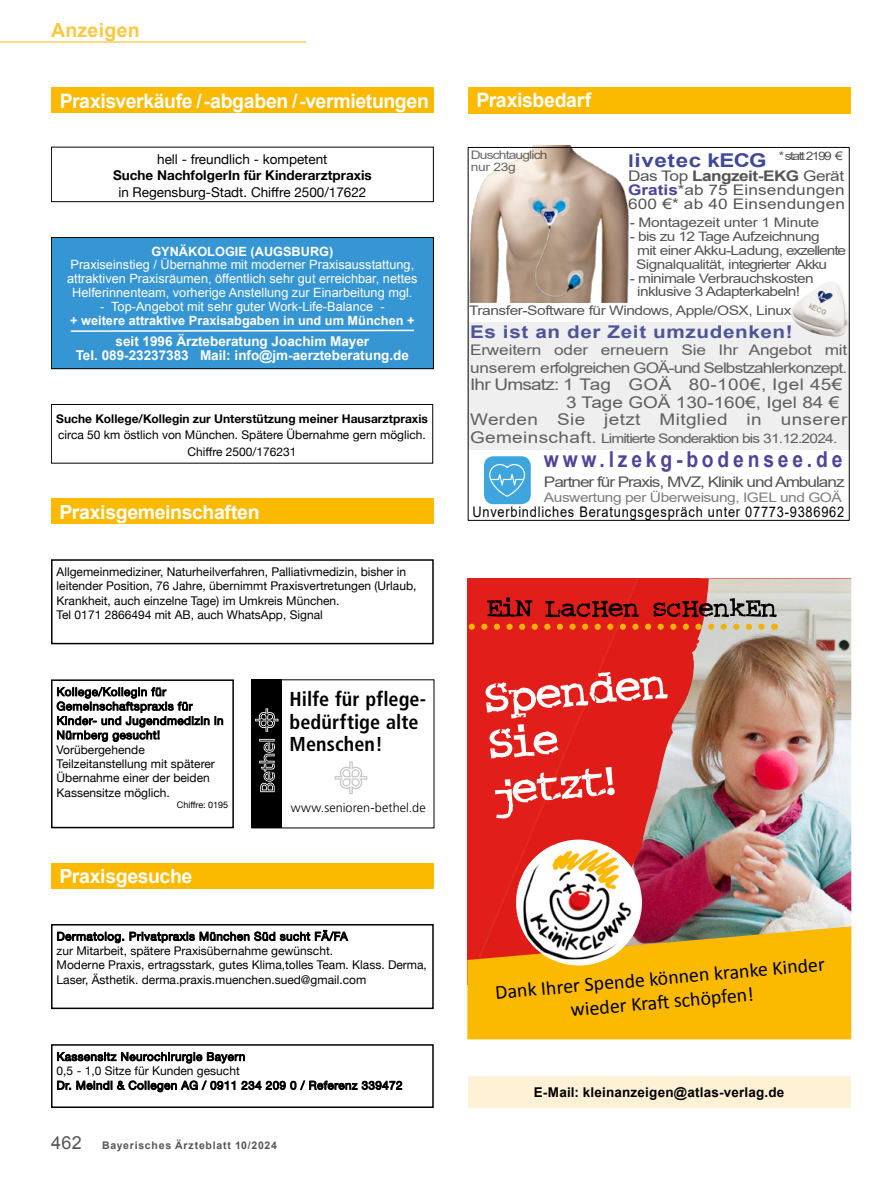
<style>
.page{position:relative;width:893px;height:1191px;background:#fff}
.page>*{position:absolute;margin:0;border:0;box-sizing:border-box;transform-origin:0 0}
.t1{font:52.2px/46px "Crud Font";color:#fff}
.t2{font:700 21.9px "Arial";letter-spacing:.2em;color:#4e4597;scale:.88 1}
.t3{font:700 condensed 20.1px/22.4px "Frutiger";letter-spacing:.005em;color:#000}
.t4{font:19.95px/24px "Calibri";color:#000;text-align:center}
.t5{font:700 19.95px "Arial";letter-spacing:-.02em;color:#fff}
.t6{font:700 condensed 19.95px/22.2px "Frutiger";letter-spacing:.005em;color:#000}
.t7{font:700 19.5px "Arial";letter-spacing:-.02em;color:#fff}
.t8{font:700 19.5px "Arial";letter-spacing:.015em;color:#fdc742}
.t9{font:700 19.05px "Arial";letter-spacing:.03em;color:#3f4899;scale:1.18 1}
.t10{font:700 condensed 18.9px "Frutiger";letter-spacing:.005em;color:#000}
.t11{font:700 17.55px "Arial";letter-spacing:.03em;color:#3f4899;scale:1.18 1}
.t12{font:16.05px "Arial";letter-spacing:.02em;color:rgb(0 0 0/.68);scale:1.18 1}
.t13{font:16.05px "Arial";color:rgb(0 0 0/.68);scale:1.18 1}
.t14{font:14.55px/14px "Arial";letter-spacing:-.01em;color:rgb(0 0 0/.68);scale:1.18 1}
.t15{font:14.55px "Arial";letter-spacing:.06em;color:#000;scale:.88 1}
.t16{font:14.55px "Arial";letter-spacing:-.06em;color:rgb(0 0 0/.68);scale:1.18 1}
.t17{font:700 13.5px/13.8px "Arial";color:#fff;text-align:center}
.t18{font:13.5px "Helvetica Neue";color:#000}
.t19{font:700 13.5px "Helvetica Neue";color:#000}
.t20{font:700 13.5px "Arial";letter-spacing:.015em;color:#000}
.t21{font:13.2px/14px "Arial";letter-spacing:-.04em;color:rgb(0 0 0/.68);scale:1.18 1}
.t22{font:13.2px "Arial";letter-spacing:-.06em;color:rgb(0 0 0/.68);scale:1.18 1}
.t23{font:13.2px "Arial";letter-spacing:-.03em;color:#817b79;scale:1.18 1}
.t24{font:13.2px "Arial";letter-spacing:-.02em;color:rgb(0 0 0/.68);scale:1.18 1}
.t25{font:12.75px/13.8px "Arial";color:#fff;text-align:center}
.t26{font:700 12.75px "Arial";color:#fff}
.t27{font:300 12.6px "Frutiger";letter-spacing:.005em;color:#000}
.t28{font:12px/14.4px "Helvetica Neue";color:#000}
.t29{font:700 12px "Helvetica Neue";color:#000}
.t30{font:11.7px/11.7px "Arial";letter-spacing:-.06em;color:rgb(18 13 7/.62);scale:1.18 1}
.t31{font:11.7px "Arial";letter-spacing:-.11em;color:rgb(0 0 0/.68);scale:1.18 1}
.t32{font:11.55px/14.4px "Helvetica Neue";letter-spacing:.04em;color:#000}
.t33{font:700 10.5px "Arial";letter-spacing:.075em;color:#565655}
.t34{font:9px "Helvetica Neue";color:#000}
.s1{font-weight:400;font-size:18px}
.s2{font-size:17.55px}
.s3{font-weight:700}
.s4{font-weight:700;color:#4e4597}
.s5{font-size:16.05px}
</style>
<div class="page">
<hr style="left:0;top:41px;width:306px;height:2px;background:#fece5f">
<div style="left:51px;top:498px;width:383px;height:26px;background:#fbb900"></div>
<div style="left:51px;top:863px;width:383px;height:26px;background:#fbb900"></div>
<div style="left:51px;top:88px;width:383px;height:25px;background:#fbb900"></div>
<div style="left:468px;top:87px;width:382px;height:26px;background:#fbb900"></div>
<div style="left:51px;top:237px;width:382px;height:132px;background:#3696d3"></div>
<div style="left:51px;top:237px;width:383px;height:132px;border:1px solid #000"></div>
<svg style="left:70px;top:329px;width:344px;height:3px"></svg>
<div style="left:51px;top:147px;width:383px;height:55px;border:1px solid #000"></div>
<div style="left:484px;top:456px;width:47px;height:48px;background:#3ea6dc;border-radius:10px"></div>
<img style="left:467px;top:146px;width:165px;height:156px">
<div style="left:468px;top:322px;width:381px;height:127px;background:#efefef"></div>
<img style="left:791px;top:282px;width:57px;height:55px">
<svg style="left:489px;top:464px;width:36px;height:33px"></svg>
<div style="left:468px;top:147px;width:382px;height:374px;border:1px solid #000"></div>
<div style="left:51px;top:679px;width:183px;height:149px;border:2px solid #000"></div>
<div style="left:51px;top:559px;width:383px;height:85px;border:2px solid #000"></div>
<div style="left:51px;top:924px;width:383px;height:85px;border:2px solid #000"></div>
<div style="left:51px;top:1044px;width:383px;height:64px;border:2px solid #000"></div>
<div style="left:252px;top:679px;width:30px;height:149px;background:#000"></div>
<svg style="left:255px;top:708px;width:113px;height:87px"></svg>
<div style="left:467px;top:578px;width:384px;height:406px;background:#e11e19"></div>
<img style="left:709px;top:578px;width:142px;height:348px">
<img style="left:492px;top:578px;width:217px;height:348px">
<svg style="left:467px;top:926px;width:384px;height:113px;fill:#fbb900"></svg>
<div style="left:516px;top:839px;width:126px;height:126px;background:#fff;border-radius:50%"></div>
<img style="left:523px;top:845px;width:111px;height:114px">
<svg style="left:468px;top:623px;width:293px;height:7px"></svg>
<svg style="left:487px;top:597px;width:290px;height:20px"></svg>
<div style="left:468px;top:1076px;width:382px;height:32px;background:#fff1d6"></div>
<div style="left:51px;top:404px;width:382px;height:59px;border:1px solid #000"></div>
<h3 class="t8" style="left:51px;top:17px;width:90px">Anzeigen</h3>
<h3 class="t5" style="left:60px;top:87px;width:371px">Praxisverkäufe /-abgaben /-vermietungen</h3>
<h3 class="t5" style="left:476px;top:87px;width:116px">Praxisbedarf</h3>
<p class="t18" style="left:157px;top:149px;width:172px">hell - freundlich - kompetent</p>
<p class="t19" style="left:113px;top:165px;width:260px">Suche NachfolgerIn für Kinderarztpraxis</p>
<p class="t18" style="left:118px;top:182px;width:249px">in Regensburg-Stadt. Chiffre 2500/17622</p>
<p class="t26" style="left:151px;top:243px;width:184px">GYNÄKOLOGIE (AUGSBURG)</p>
<p class="t25" style="left:67px;top:258px;width:352px">Praxiseinstieg / Übernahme mit moderner Praxisausstattung, attraktiven Praxisräumen, öffentlich sehr gut erreichbar, nettes<br>Helferinnenteam, vorherige Anstellung zur Einarbeitung mgl.</p>
<p class="t25" style="left:100px;top:300px;width:286px">- Top-Angebot mit sehr guter Work-Life-Balance -</p>
<p class="t26" style="left:70px;top:312px;width:346px">+ weitere attraktive Praxisabgaben in und um München +</p>
<p class="t17" style="left:76px;top:335px;width:335px">seit 1996 Ärzteberatung Joachim Mayer<br>Tel. 089-23237383 Mail: info@jm-aerzteberatung.de</p>
<p class="t29" style="left:56px;top:409px;width:373px">Suche Kollege/Kollegin zur Unterstützung meiner Hausarztpraxis</p>
<p class="t28" style="left:58px;top:427px;width:369px;line-height:16.5px;text-align:center">circa 50 km östlich von München. Spätere Übernahme gern möglich.<br>Chiffre 2500/176231</p>
<h3 class="t7" style="left:60px;top:499px;width:202px">Praxisgemeinschaften</h3>
<p class="t28" style="left:57px;top:565px;width:361px">Allgemeinmediziner, Naturheilverfahren, Palliativmedizin, bisher in leitender Position, 76 Jahre, übernimmt Praxisvertretungen (Urlaub, Krankheit, auch einzelne Tage) im Umkreis München.<br>Tel 0171 2866494 mit AB, auch WhatsApp, Signal</p>
<p class="t32" style="left:57px;top:685px;width:168px">Kollege/Kollegin für<br>Gemeinschaftspraxis für<br>Kinder- und Jugendmedizin in<br>Nürnberg gesucht!</p>
<p class="t28" style="left:57px;top:742px;width:160px">Vorübergehende<br>Teilzeitanstellung mit späterer<br>Übernahme einer der beiden<br>Kassensitze möglich.</p>
<p class="t34" style="left:177px;top:798px;width:53px">Chiffre: 0195</p>
<h3 class="t7" style="left:60px;top:863px;width:134px">Praxisgesuche</h3>
<h3 class="t3" style="left:290px;top:688px;width:138px">Hilfe für pflege&shy;bedürftige alte<br>Menschen!</h3>
<h3 class="t6" style="left:293px;top:707px;width:137px">Hilfe für pflege&shy;bedürftige alte</h3>
<h3 class="t10" style="left:291px;top:731px;width:130px">Hilfe für pflege-</h3>
<p class="t27" style="left:291px;top:801px;width:136px">www.senioren-bethel.de</p>
<p class="t32" style="left:57px;top:929px;width:292px">Dermatolog. Privatpraxis München Süd sucht FÄ/FA</p>
<p class="t28" style="left:57px;top:944px;width:372px">zur Mitarbeit, spätere Praxisübernahme gewünscht.<br>Moderne Praxis, ertragsstark, gutes Klima,tolles Team. Klass. Derma,<br>Laser, Ästhetik. derma.praxis.muenchen.sued@gmail.com</p>
<p class="t32" style="left:57px;top:1050px;width:190px">Kassensitz Neurochirurgie Bayern</p>
<p class="t28" style="left:57px;top:1064px;width:185px">0,5 - 1,0 Sitze für Kunden gesucht</p>
<p class="t32" style="left:57px;top:1078px;width:347px">Dr. Meindl &amp; Collegen AG / 0911 234 209 0 / Referenz 339472</p>
<p class="t33" style="left:51px;top:1138px;width:228px"><span class="s1">462</span> Bayerisches Ärzteblatt 10/2024</p>
<p class="t30" style="left:471px;top:149px;width:67px">Duschtauglich nur 23g</p>
<p class="t31" style="left:779px;top:147px;width:56px">* statt2199 €</p>
<h3 class="t9" style="left:628px;top:147px;width:119px"><span class="s2">l</span>ivetec kECG</h3>
<p class="t14" style="left:628px;top:169px;width:185px;text-align:justify">Das Top <span class="s3">Langzeit-EKG</span> Gerät <span class="s4">Gratis</span>*ab 75 Einsendungen 600 €* ab 40 Einsendungen</p>
<p class="t24" style="left:630px;top:213px;width:162px">- Montagezeit unter 1 Minute</p>
<p class="t21" style="left:636px;top:229px;width:179px;text-indent:-6px">- bis zu 12 Tage Aufzeichnung<br>mit einer Akku-Ladung, exzellente<br>Signalqualität, integrierter Akku</p>
<p class="t21" style="left:630px;top:271px;width:158px;text-align:center">- minimale Verbrauchskosten inklusive 3 Adapterkabeln!</p>
<p class="t21" style="left:469px;top:303px;width:275px">Transfer-Software für Windows, Apple/OSX, Linux</p>
<h3 class="t11" style="left:470px;top:319px;width:275px">Es ist an der Zeit umzudenken!</h3>
<p class="t14" style="left:470px;top:341px;width:321px;line-height:17.5px">Erweitern oder erneuern Sie Ihr Angebot mit unserem erfolgreichen GOÄ-und Selbstzahlerkonzept.</p>
<h3 class="t12" style="left:470px;top:373px;width:317px">Ihr Umsatz: 1 Tag GOÄ 80-100€, Igel 45€</h3>
<h3 class="t13" style="left:566px;top:391px;width:233px">3 Tage GOÄ 130-160€, Igel 84 €</h3>
<h3 class="t12" style="left:470px;top:409px;width:321px">Werden Sie jetzt Mitglied in unserer</h3>
<p class="t22" style="left:470px;top:429px;width:313px"><span class="s5">Gemeinschaft.</span> Limitierte Sonderaktion bis 31.12.2024.</p>
<h2 class="t2" style="left:544px;top:444px;width:341px">www.lzekg-bodensee.de</h2>
<p class="t16" style="left:544px;top:472px;width:256px">Partner für Praxis, MVZ, Klinik und Ambulanz</p>
<p class="t23" style="left:544px;top:488px;width:254px">Auswertung per Überweisung, IGEL und GOÄ</p>
<p class="t15" style="left:472px;top:502px;width:424px">Unverbindliches Beratungsgespräch unter 07773-9386962</p>
<h1 class="t1" style="left:484px;top:676px;width:184px;rotate:-5deg">Spenden<br>Sie jetzt!</h1>
<h3 class="t4" style="left:494px;top:979px;width:332px;rotate:-5deg">Dank Ihrer Spende können kranke Kinder wieder Kraftschöpfen!</h3>
<p class="t20" style="left:534px;top:1083px;width:252px">E-Mail: kleinanzeigen@atlas-verlag.de</p>
</div>
